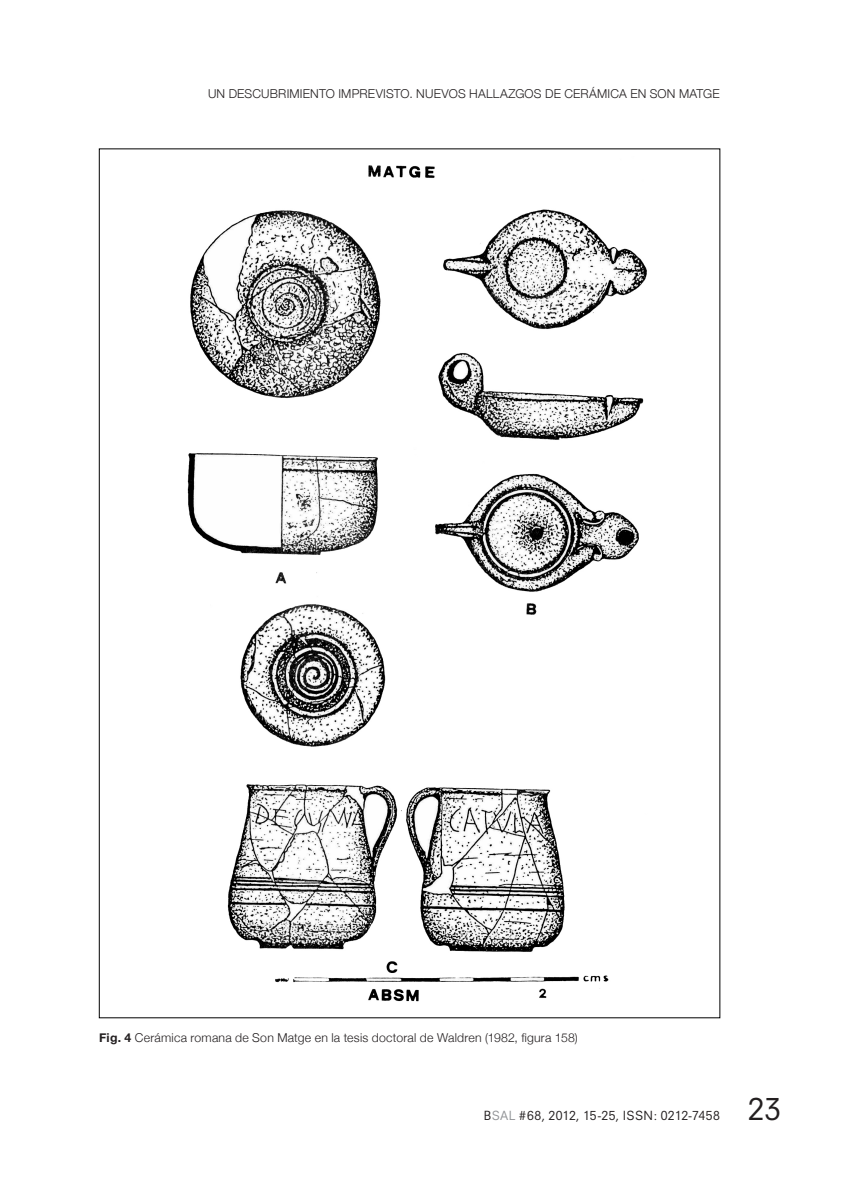
<style>
.page{position:relative;width:844px;height:1191px;background:#fff}
.page>*{position:absolute;margin:0;border:0;box-sizing:border-box;transform-origin:0 0}
.t1{font:29.75px "Neuzeit S";color:#231f20}
.peu_de_pàg{font:300 12.25px "Helvetica Neue";letter-spacing:.02em;color:#231f20}
.t2{font:12.25px "Neuzeit S";letter-spacing:.03em;color:#231f20}
.s1{font-weight:700}
.s2{color:#939598}
</style>
<div class="page">
<img style="left:187px;top:165px;width:460px;height:837px">
<p class="peu_de_pàg" style="left:208px;top:83px;width:513px">UN DESCUBRIMIENTO IMPREVISTO. NUEVOS HALLAZGOS DE CERÁMICA EN SON MATGE</p>
<p class="peu_de_pàg" style="left:99px;top:1027px;width:480px"><span class="s1">Fig. 4</span> Cerámica romana de Son Matge en la tesis doctoral de Waldren (1982, figura 158)</p>
<p class="t2" style="left:483px;top:1107px;width:237px">B<span class="s2">SAL</span> #68, 2012, 15-25, ISSN: 0212-7458</p>
<h1 class="t1" style="left:747px;top:1090px;width:35px">23</h1>
</div>
